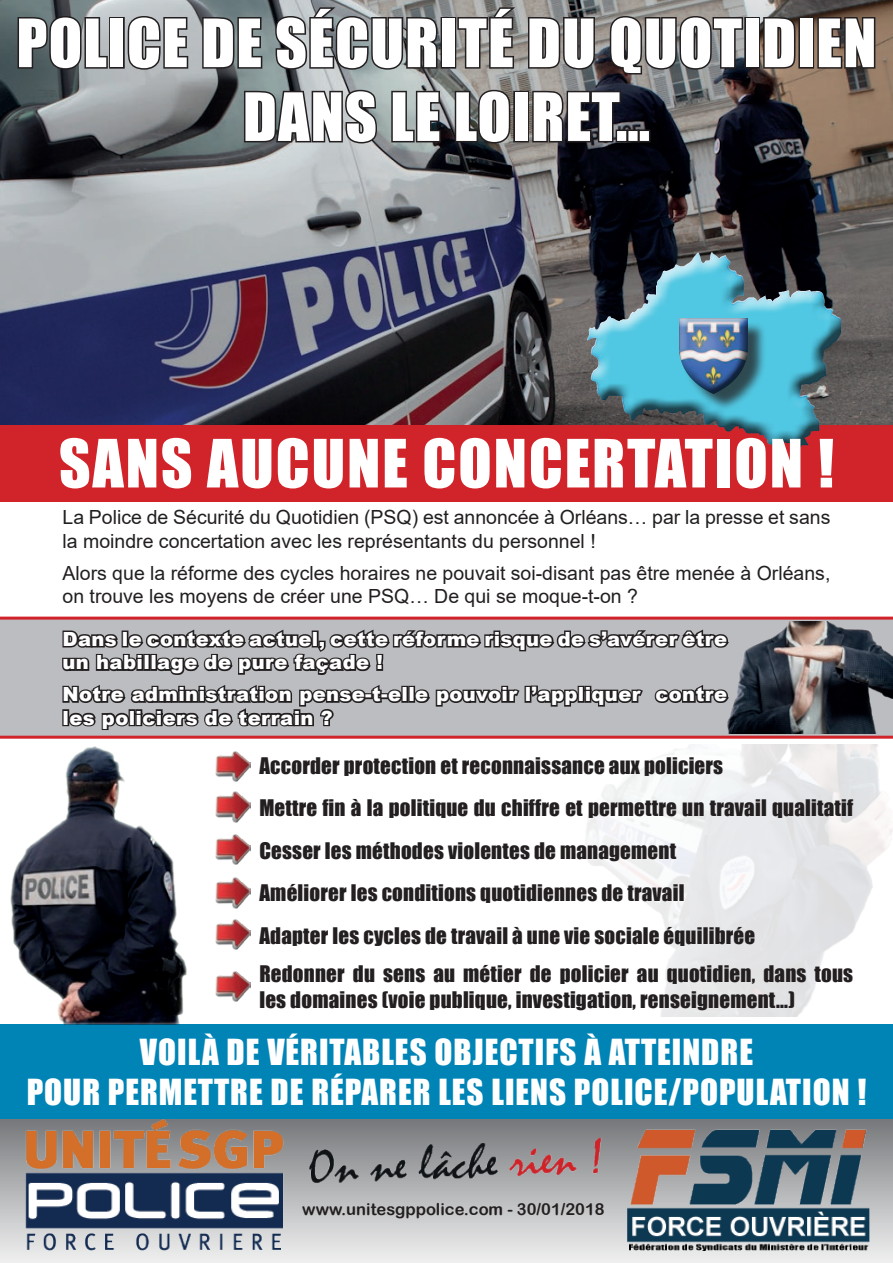
<style>
.page{position:relative;width:893px;height:1263px;background:#fff}
.page>*{position:absolute;margin:0;border:0;box-sizing:border-box;transform-origin:0 0}
.t1{font:61.5px/73.8px "Impact";letter-spacing:.02em;color:#fff;text-align:center}
.t2{font:33px/39.6px "Impact";letter-spacing:.03em;color:#fff;text-align:center}
.t3{font:21px/42.6px "Impact";letter-spacing:.01em;color:#231f20}
.t4{font:19.5px/23.4px "Arial";color:#231f20}
.t5{font:900 19.5px/23.4px "Arial";letter-spacing:.02em;color:#fff}
.t6{font:16.5px "Arial Rounded MT Bold";color:#231f20}
</style>
<div class="page">
<div style="left:0;top:1025px;width:893px;height:94px;background:#0084b6"></div>
<svg style="left:0;top:617px;width:893px;height:122px;background:#c1989c"></svg>
<img style="left:0;top:0;width:893px;height:425px">
<div style="left:0;top:425px;width:893px;height:76px;background:#d1232a"></div>
<div style="left:0;top:1119px;width:893px;height:144px;background:#ebebeb"></div>
<img style="left:0;top:1119px;width:893px;height:132px">
<img style="left:720px;top:621px;width:173px;height:113px">
<svg style="left:16px;top:14px;width:93px;height:58px;background:#595f61"></svg>
<div style="left:109px;top:17px;width:16px;height:52px;border:3px solid #231f20"></div>
<svg style="left:126px;top:14px;width:64px;height:58px;background:#898b8d"></svg>
<div style="left:441px;top:17px;width:15px;height:52px;border:3px solid #231f20"></div>
<svg style="left:456px;top:5px;width:63px;height:65px;background:#7a7774"></svg>
<svg style="left:526px;top:15px;width:71px;height:57px;background:#706d6b"></svg>
<svg style="left:608px;top:14px;width:137px;height:63px;background:#676666"></svg>
<div style="left:744px;top:17px;width:16px;height:52px;border:3px solid #231f20"></div>
<svg style="left:762px;top:15px;width:35px;height:55px;background:#605045"></svg>
<div style="left:798px;top:17px;width:16px;height:52px;border:3px solid #231f20"></div>
<svg style="left:816px;top:16px;width:61px;height:54px;background:#5e4f45"></svg>
<svg style="left:201px;top:5px;width:241px;height:140px;background:#727879"></svg>
<svg style="left:453px;top:88px;width:59px;height:57px;background:#646563"></svg>
<div style="left:513px;top:91px;width:16px;height:51px;border:3px solid #231f20"></div>
<svg style="left:531px;top:89px;width:121px;height:55px;background:#37373d"></svg>
<img style="left:6px;top:746px;width:186px;height:279px">
<img style="left:215px;top:751px;width:36px;height:31px">
<div style="left:577px;top:252px;width:277px;height:202px;background:#231f20;opacity:.75"></div>
<div style="left:682px;top:321px;width:84px;height:90px;background:#231f20;opacity:.75"></div>
<div style="left:679px;top:318px;width:69px;height:75px;background:#231f20;opacity:.75"></div>
<svg style="left:61px;top:627px;width:670px;height:104px;background:#8b8a8c"></svg>
<img style="left:215px;top:791px;width:36px;height:32px">
<img style="left:215px;top:834px;width:36px;height:31px">
<img style="left:215px;top:877px;width:36px;height:32px">
<img style="left:215px;top:919px;width:36px;height:31px">
<img style="left:215px;top:971px;width:36px;height:31px">
<h1 class="t1" style="left:17px;top:4px;width:861px">POLICE DE SÉCURITÉ DU QUOTIDIEN<br>DANS LE LOIRET…</h1>
<h1 class="t1" style="left:59px;top:425px;width:777px">SANS AUCUNE CONCERTATION !</h1>
<p class="t4" style="left:63px;top:506px;width:769px">La Police de Sécurité du Quotidien (PSQ) est annoncée à Orléans… par la presse et sans la moindre concertation avec les représentants du personnel !</p>
<p class="t4" style="left:63px;top:561px;width:769px">Alors que la réforme des cycles horaires ne pouvait soi-disant pas être menée à Orléans, on trouve les moyens de créer une PSQ… De qui se moque-t-on ?</p>
<p class="t5" style="left:63px;top:627px;width:666px">Dans le contexte actuel, cette réforme risque de s’avérer être un habillage de pure façade !</p>
<p class="t5" style="left:63px;top:682px;width:666px">Notre administration pense-t-elle pouvoir l’appliquer contre les policiers de terrain ?</p>
<p class="t3" style="left:259px;top:744px;width:595px">Accorder protection et reconnaissance aux policiers<br>Mettre fin à la politique du chiffre et permettre un travail qualitatif Cesser les méthodes violentes de management<br>Améliorer les conditions quotidiennes de travail<br>Adapter les cycles de travail à une vie sociale équilibrée</p>
<p class="t3" style="left:259px;top:961px;width:595px;line-height:25.2px">Redonner du sens au métier de policier au quotidien, dans tous les domaines (voie publique, investigation, renseignement...)</p>
<h2 class="t2" style="left:27px;top:1031px;width:841px">VOILÀ DE VÉRITABLES OBJECTIFS À ATTEINDRE<br>POUR PERMETTRE DE RÉPARER LES LIENS POLICE/POPULATION !</h2>
<p class="t6" style="left:302px;top:1199px;width:304px">www.unitesgppolice.com - 30/01/2018</p>
</div>
